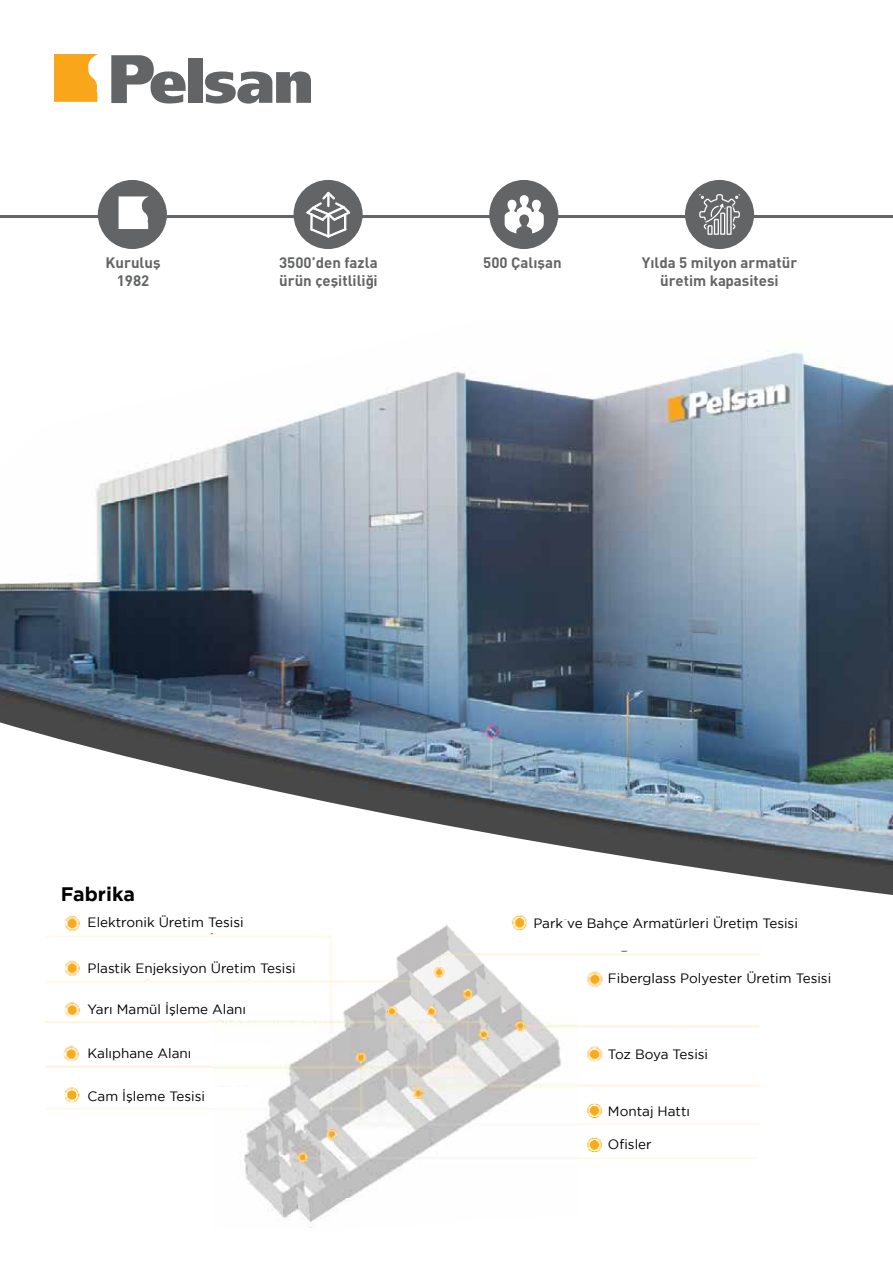
<style>
.page{position:relative;width:893px;height:1263px;background:#fff}
.page>*{position:absolute;margin:0;border:0;box-sizing:border-box;transform-origin:0 0}
.t1{font:19.5px "Gotham Bold TR";color:#000}
.t2{font:15px/18px "DINT Bold Tr";color:#636466;text-align:center}
.t3{font:13.5px "Gotham Book TR";color:#000}
</style>
<div class="page">
<img style="left:0;top:351px;width:893px;height:544px">
<hr style="left:0;top:215px;width:893px;height:3px;background:#636466">
<hr style="left:892px;top:217px;width:1px;height:477px;background:#636466">
<svg style="left:54px;top:54px;width:45px;height:48px;background:#fab136"></svg>
<div style="left:188px;top:59px;width:15px;height:44px;background:#636466"></div>
<svg style="left:111px;top:55px;width:75px;height:49px"></svg>
<svg style="left:205px;top:71px;width:106px;height:33px"></svg>
<div style="left:98px;top:180px;width:69px;height:69px;background:#636466;border-radius:50%"></div>
<div style="left:294px;top:180px;width:69px;height:69px;background:#636466;border-radius:50%"></div>
<div style="left:489px;top:180px;width:69px;height:69px;background:#636466;border-radius:50%"></div>
<div style="left:685px;top:180px;width:69px;height:69px;background:#636466;border-radius:50%"></div>
<svg style="left:505px;top:195px;width:39px;height:38px"></svg>
<svg style="left:306px;top:191px;width:45px;height:47px"></svg>
<svg style="left:119px;top:196px;width:30px;height:33px"></svg>
<svg style="left:699px;top:194px;width:41px;height:41px"></svg>
<img style="left:41px;top:876px;width:38px;height:1px">
<img style="left:264px;top:1197px;width:87px;height:31px">
<img style="left:45px;top:1060px;width:715px;height:137px">
<img style="left:45px;top:1015px;width:715px;height:45px">
<img style="left:41px;top:877px;width:728px;height:138px">
<div style="left:87px;top:914px;width:195px;height:19px;background:#fff"></div>
<div style="left:87px;top:960px;width:210px;height:19px;background:#fff"></div>
<div style="left:84px;top:1001px;width:236px;height:18px;background:#fff"></div>
<div style="left:84px;top:1044px;width:184px;height:19px;background:#fff"></div>
<svg style="left:607px;top:1135px;width:152px;height:19px"></svg>
<svg style="left:607px;top:1103px;width:153px;height:18px"></svg>
<svg style="left:605px;top:1044px;width:155px;height:38px"></svg>
<svg style="left:605px;top:969px;width:164px;height:54px"></svg>
<svg style="left:498px;top:918px;width:249px;height:33px"></svg>
<div style="left:87px;top:1087px;width:172px;height:19px;background:#fff"></div>
<div style="left:57px;top:882px;width:88px;height:28px;background:#fff"></div>
<p class="t2" style="left:106px;top:253px;width:56px">Kuruluş<br>1982</p>
<p class="t2" style="left:279px;top:253px;width:100px;text-align:left">3500’den fazla ürün çeşitliliği</p>
<p class="t2" style="left:642px;top:253px;width:157px">Yılda 5 milyon armatür üretim kapasitesi</p>
<p class="t2" style="left:483px;top:253px;width:80px">500 Çalışan</p>
<h1 class="t1" style="left:61px;top:883px;width:75px">Fabrika</h1>
<p class="t3" style="left:88px;top:915px;width:157px">Elektronik Üretim Tesisi</p>
<p class="t3" style="left:88px;top:960px;width:210px">Plastik Enjeksiyon Üretim Tesisi</p>
<p class="t3" style="left:88px;top:1001px;width:160px">Yarı Mamül İşleme Alanı</p>
<p class="t3" style="left:88px;top:1046px;width:105px">Kalıphane Alanı</p>
<p class="t3" style="left:88px;top:1088px;width:119px">Cam İşleme Tesisi</p>
<p class="t3" style="left:533px;top:916px;width:266px">Park ve Bahçe Armatürleri Üretim Tesisi</p>
<p class="t3" style="left:608px;top:971px;width:225px">Fiberglass Polyester Üretim Tesisi</p>
<p class="t3" style="left:608px;top:1047px;width:102px">Toz Boya Tesisi</p>
<p class="t3" style="left:608px;top:1103px;width:84px">Montaj Hattı</p>
<p class="t3" style="left:608px;top:1137px;width:45px">Ofisler</p>
</div>
